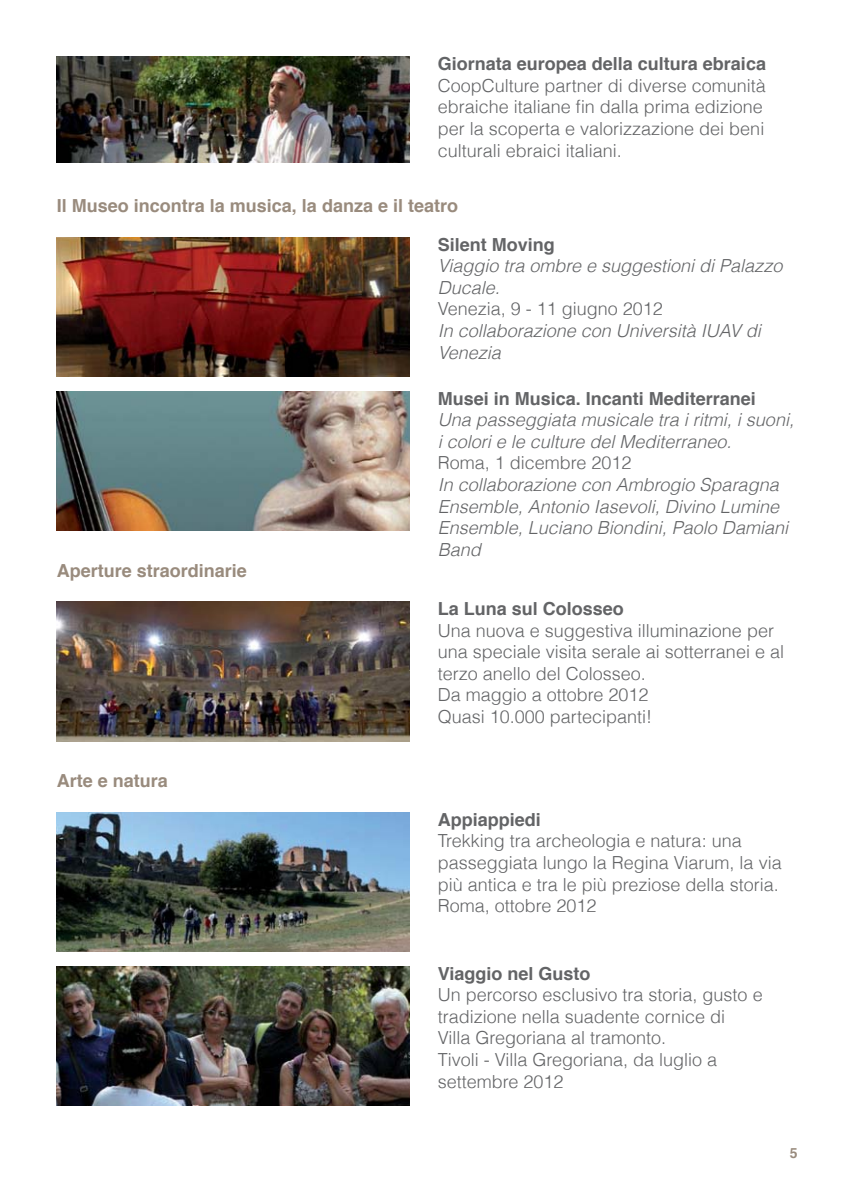
<style>
.page{position:relative;width:851px;height:1191px;background:#fff}
.page>*{position:absolute;margin:0;border:0;box-sizing:border-box;transform-origin:0 0}
.t1{font:300 18px/21.6px "Helvetica";color:#636466}
.t2{font:italic 300 18px/21.6px "Helvetica";color:#636466}
.t3{font:700 18px "Helvetica";color:#636466}
.t4{font:700 18px "Helvetica";color:#998b7d}
.t5{font:700 14px "Helvetica";color:#998b7d}
</style>
<div class="page">
<img style="left:57px;top:57px;width:352px;height:106px">
<img style="left:57px;top:237px;width:352px;height:140px">
<img style="left:57px;top:391px;width:352px;height:140px">
<img style="left:57px;top:812px;width:352px;height:140px">
<img style="left:57px;top:966px;width:352px;height:140px">
<img style="left:57px;top:601px;width:352px;height:140px">
<p class="t3" style="left:437px;top:56px;width:330px">Giornata europea della cultura ebraica</p>
<p class="t1" style="left:437px;top:76px;width:330px">CoopCulture partner di diverse comunità ebraiche italiane fin dalla prima edizione per la scoperta e valorizzazione dei beni culturali ebraici italiani.</p>
<p class="t4" style="left:57px;top:198px;width:403px">Il Museo incontra la musica, la danza e il teatro</p>
<p class="t3" style="left:437px;top:237px;width:119px">Silent Moving</p>
<p class="t2" style="left:437px;top:256px;width:346px">Viaggio tra ombre e suggestioni di Palazzo<br>Ducale.</p>
<p class="t1" style="left:437px;top:300px;width:227px">Venezia, 9 - 11 giugno 2012</p>
<p class="t2" style="left:437px;top:321px;width:324px">In collaborazione con Università IUAV di<br>Venezia</p>
<p class="t4" style="left:57px;top:563px;width:192px">Aperture straordinarie</p>
<p class="t4" style="left:57px;top:773px;width:113px">Arte e natura</p>
<p class="t3" style="left:437px;top:391px;width:320px">Musei in Musica. Incanti Mediterranei</p>
<p class="t2" style="left:437px;top:410px;width:358px">Una passeggiata musicale tra i ritmi, i suoni, i colori e le culture del Mediterraneo.</p>
<p class="t1" style="left:437px;top:454px;width:195px">Roma, 1 dicembre 2012</p>
<p class="t2" style="left:437px;top:475px;width:352px">In collaborazione con Ambrogio Sparagna Ensemble, Antonio Iasevoli, Divino Lumine Ensemble, Luciano Biondini, Paolo Damiani Band</p>
<p class="t3" style="left:437px;top:601px;width:188px">La Luna sul Colosseo</p>
<p class="t1" style="left:437px;top:621px;width:348px">Una nuova e suggestiva illuminazione per una speciale visita serale ai sotterranei e al terzo anello del Colosseo.<br>Da maggio a ottobre 2012<br>Quasi 10.000 partecipanti!</p>
<p class="t3" style="left:437px;top:812px;width:105px">Appiappiedi</p>
<p class="t1" style="left:437px;top:831px;width:345px">Trekking tra archeologia e natura: una passeggiata lungo la Regina Viarum, la via più antica e tra le più preziose della storia.<br>Roma, ottobre 2012</p>
<p class="t3" style="left:437px;top:965px;width:154px">Viaggio nel Gusto</p>
<p class="t1" style="left:437px;top:985px;width:326px">Un percorso esclusivo tra storia, gusto e tradizione nella suadente cornice di<br>Villa Gregoriana al tramonto.<br>Tivoli - Villa Gregoriana, da luglio a settembre 2012</p>
<p class="t5" style="left:789px;top:1146px;width:9px">5</p>
</div>
